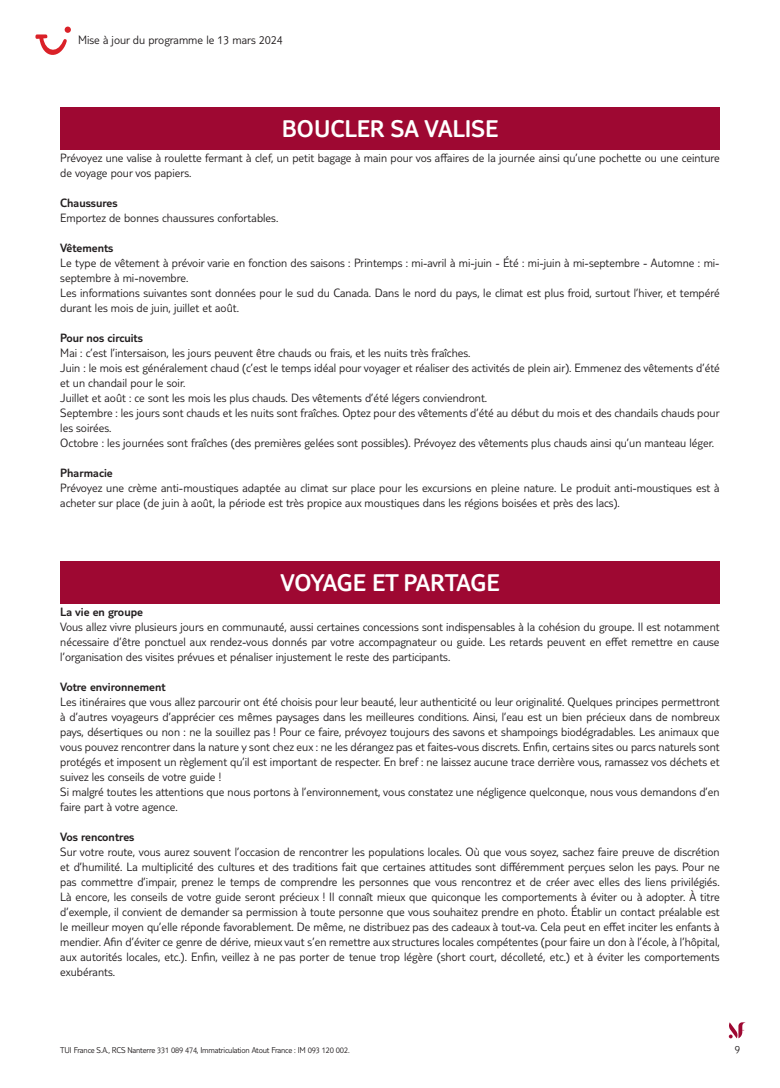
<style>
.page{position:relative;width:780px;height:1088px;background:#fff}
.page>*{position:absolute;margin:0;border:0;box-sizing:border-box;transform-origin:0 0}
.t1{font:300 25px "TUI Type";color:#fff}
.t2{font:300 12.5px/15px "TUI Type";color:#231f20}
.t3{font:300 12.5px "TUI Type";color:#231f20}
.t4{font:300 11.25px "TUI Type";color:#231f20}
.t5{font:300 8.75px "TUI Type";letter-spacing:-.02em;color:#231f20}
</style>
<div class="page">
<svg style="left:728px;top:1022px;width:18px;height:16px"></svg>
<div style="left:60px;top:108px;width:659px;height:42px;background:#9e0832"></div>
<div style="left:60px;top:561px;width:659px;height:43px;background:#9e0832"></div>
<svg style="left:35px;top:27px;width:36px;height:28px"></svg>
<p class="t2" style="left:78px;top:32px;width:206px">Mise à jour du programme le 13 mars 2024</p>
<h1 class="t1" style="left:282px;top:115px;width:218px">BOUCLER SA VALISE</h1>
<p class="t2" style="left:60px;top:150px;width:661px">Prévoyez une valise à roulette fermant à clef, un petit bagage à main pour vos affaires de la journée ainsi qu’une pochette ou une ceinture de voyage pour vos papiers.</p>
<p class="t3" style="left:60px;top:196px;width:59px">Chaussures</p>
<p class="t2" style="left:60px;top:210px;width:219px">Emportez de bonnes chaussures confortables.</p>
<p class="t3" style="left:60px;top:241px;width:55px">Vêtements</p>
<p class="t2" style="left:60px;top:255px;width:661px">Le type de vêtement à prévoir varie en fonction des saisons : Printemps : mi-avril à mi-juin - Été : mi-juin à mi-septembre - Automne : mi&shy;septembre à mi-novembre.<br>Les informations suivantes sont données pour le sud du Canada. Dans le nord du pays, le climat est plus froid, surtout l’hiver, et tempéré durant les mois de juin, juillet et août.</p>
<p class="t3" style="left:60px;top:331px;width:84px">Pour nos circuits</p>
<p class="t2" style="left:60px;top:345px;width:661px">Mai : c’est l’intersaison, les jours peuvent être chauds ou frais, et les nuits très fraîches.<br>Juin : le mois est généralement chaud (c’est le temps idéal pour voyager et réaliser des activités de plein air). Emmenez des vêtements d’été et un chandail pour le soir.<br>Juillet et août : ce sont les mois les plus chauds. Des vêtements d’été légers conviendront.<br>Septembre : les jours sont chauds et les nuits sont fraîches. Optez pour des vêtements d’été au début du mois et des chandails chauds pour les soirées.<br>Octobre : les journées sont fraîches (des premières gelées sont possibles). Prévoyez des vêtements plus chauds ainsi qu’un manteau léger.</p>
<p class="t3" style="left:60px;top:466px;width:54px">Pharmacie</p>
<p class="t2" style="left:60px;top:480px;width:661px">Prévoyez une crème anti-moustiques adaptée au climat sur place pour les excursions en pleine nature. Le produit anti-moustiques est à acheter sur place (de juin à août, la période est très propice aux moustiques dans les régions boisées et près des lacs).</p>
<h1 class="t1" style="left:280px;top:568px;width:220px">VOYAGE ET PARTAGE</h1>
<p class="t3" style="left:60px;top:604px;width:84px">La vie en groupe</p>
<p class="t2" style="left:60px;top:619px;width:660px;text-align:justify">Vous allez vivre plusieurs jours en communauté, aussi certaines concessions sont indispensables à la cohésion du groupe. Il est notamment nécessaire d’être ponctuel aux rendez-vous donnés par votre accompagnateur ou guide. Les retards peuvent en effet remettre en cause l’organisation des visites prévues et pénaliser injustement le reste des participants.</p>
<p class="t3" style="left:60px;top:679px;width:107px">Votre environnement</p>
<p class="t2" style="left:60px;top:694px;width:661px">Les itinéraires que vous allez parcourir ont été choisis pour leur beauté, leur authenticité ou leur originalité. Quelques principes permettront à d’autres voyageurs d’apprécier ces mêmes paysages dans les meilleures conditions. Ainsi, l’eau est un bien précieux dans de nombreux pays, désertiques ou non : ne la souillez pas ! Pour ce faire, prévoyez toujours des savons et shampoings biodégradables. Les animaux que vous pouvez rencontrer dans la nature y sont chez eux : ne les dérangez pas et faites-vous discrets. Enfin, certains sites ou parcs naturels sont protégés et imposent un règlement qu’il est important de respecter. En bref : ne laissez aucune trace derrière vous, ramassez vos déchets et suivez les conseils de votre guide !<br>Si malgré toutes les attentions que nous portons à l’environnement, vous constatez une négligence quelconque, nous vous demandons d’en faire part à votre agence.</p>
<p class="t3" style="left:60px;top:829px;width:76px">Vos rencontres</p>
<p class="t2" style="left:60px;top:844px;width:661px;text-align:justify">Sur votre route, vous aurez souvent l’occasion de rencontrer les populations locales. Où que vous soyez, sachez faire preuve de discrétion et d’humilité. La multiplicité des cultures et des traditions fait que certaines attitudes sont différemment perçues selon les pays. Pour ne pas commettre d’impair, prenez le temps de comprendre les personnes que vous rencontrez et de créer avec elles des liens privilégiés.<br>Là encore, les conseils de votre guide seront précieux ! Il connaît mieux que quiconque les comportements à éviter ou à adopter. À titre d’exemple, il convient de demander sa permission à toute personne que vous souhaitez prendre en photo. Établir un contact préalable est le meilleur moyen qu’elle réponde favorablement. De même, ne distribuez pas des cadeaux à tout-va. Cela peut en effet inciter les enfants à mendier. Afin d’éviter ce genre de dérive, mieux vaut s’en remettre aux structures locales compétentes (pour faire un don à l’école, à l’hôpital, aux autorités locales, etc.). Enfin, veillez à ne pas porter de tenue trop légère (short court, décolleté, etc.) et à éviter les comportements exubérants.</p>
<p class="t5" style="left:60px;top:1045px;width:291px">TUI France S.A., RCS Nanterre 331 089 474, Immatriculation Atout France : IM 093 120 002.</p>
<p class="t4" style="left:734px;top:1042px;width:7px">9</p>
</div>
